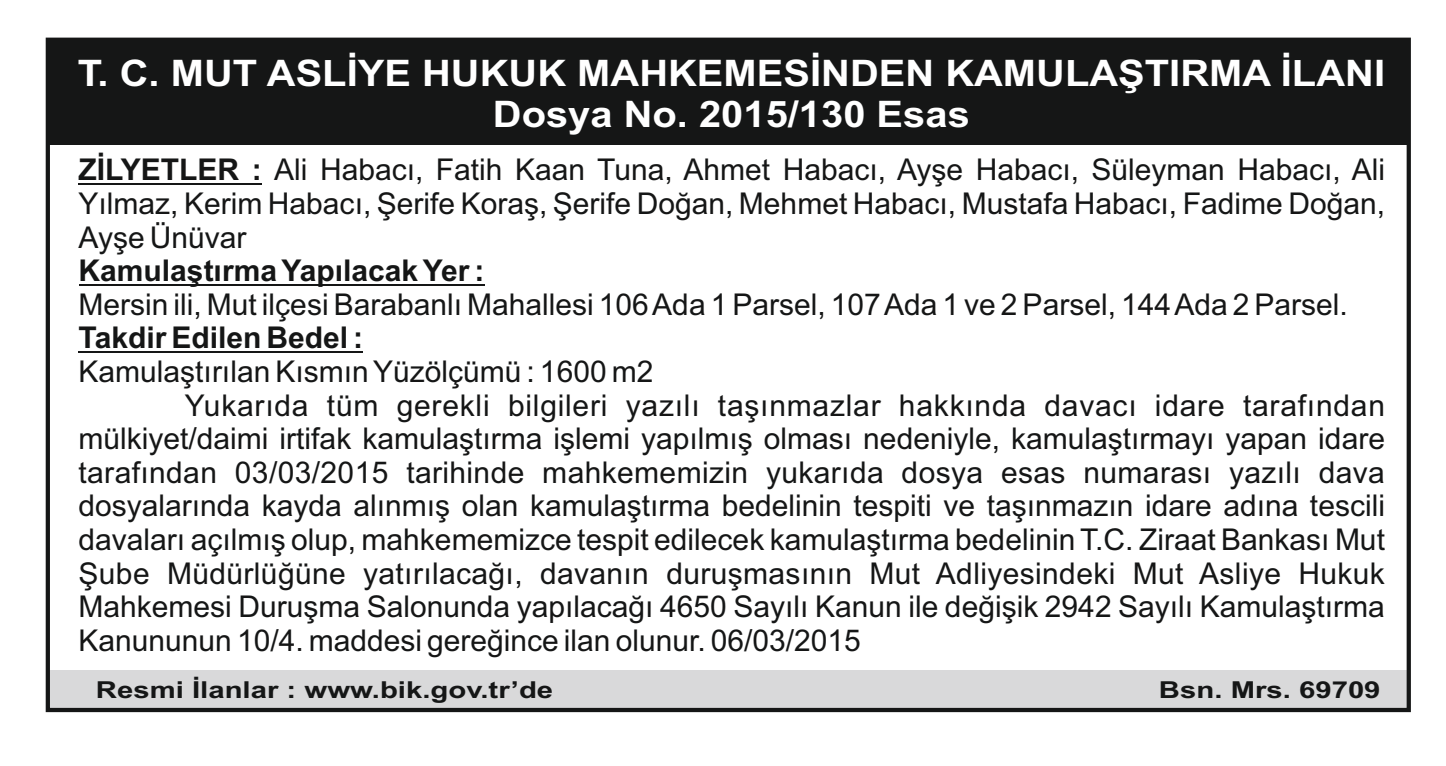
<style>
.page{position:relative;width:1446px;height:766px;background:#fff}
.page>*{position:absolute;margin:0;border:0;box-sizing:border-box;transform-origin:0 0}
.t1{font:700 36.6px/40.8px "Arial";color:#fff;text-align:center;scale:1.09 1}
.t2{font:30px/33.6px "Arial";color:#151616;text-align:justify}
.t3{font:30px "Arial";letter-spacing:.025em;color:#151616}
.t4{font:700 30px "Arial";color:#151616}
.t5{font:700 23.4px "Arial";color:#151616;scale:1.26 1}
.s1{font-weight:700}
</style>
<div class="page">
<div style="left:48px;top:670px;width:1360px;height:39px;background:#d9d9da"></div>
<div style="left:48px;top:38px;width:1360px;height:106px;background:#151616"></div>
<div style="left:46px;top:38px;width:1365px;height:674px;border:4px solid #151616"></div>
<hr style="left:79px;top:183px;width:183px;height:1px;background:#151616">
<hr style="left:79px;top:284px;width:405px;height:1px;background:#151616">
<hr style="left:79px;top:351px;width:284px;height:1px;background:#151616">
<p class="t1" style="left:78px;top:56px;width:1201px">T. C. MUT ASLİYE HUKUK MAHKEMESİNDEN KAMULAŞTIRMA İLANI<br>Dosya No. 2015/130 Esas</p>
<p class="t2" style="left:79px;top:156px;width:1308px"><span class="s1">ZİLYETLER :</span> Ali Habacı, Fatih Kaan Tuna, Ahmet Habacı, Ayşe Habacı, Süleyman Habacı, Ali Yılmaz, Kerim Habacı, Şerife Koraş, Şerife Doğan, Mehmet Habacı, Mustafa Habacı, Fadime Doğan, Ayşe Ünüvar</p>
<p class="t4" style="left:79px;top:259px;width:407px">Kamulaştırma Yapılacak Yer :</p>
<p class="t2" style="left:79px;top:290px;width:1271px">Mersin ili, Mut ilçesi Barabanlı Mahallesi 106 Ada 1 Parsel, 107 Ada 1 ve 2 Parsel, 144 Ada 2 Parsel.</p>
<p class="t4" style="left:79px;top:326px;width:286px">Takdir Edilen Bedel :</p>
<p class="t2" style="left:79px;top:357px;width:576px">Kamulaştırılan Kısmın Yüzölçümü : 1600 m2</p>
<p class="t3" style="left:185px;top:393px;width:1201px">Yukarıda tüm gerekli bilgileri yazılı taşınmazlar hakkında davacı idare tarafından</p>
<p class="t2" style="left:79px;top:424px;width:1308px">mülkiyet/daimi irtifak kamulaştırma işlemi yapılmış olması nedeniyle, kamulaştırmayı yapan idare</p>
<p class="t2" style="left:79px;top:458px;width:1308px">tarafından 03/03/2015 tarihinde mahkememizin yukarıda dosya esas numarası yazılı dava</p>
<p class="t2" style="left:79px;top:491px;width:1308px">dosyalarında kayda alınmış olan kamulaştırma bedelinin tespiti ve taşınmazın idare adına tescili</p>
<p class="t2" style="left:79px;top:525px;width:1308px">davaları açılmış olup, mahkememizce tespit edilecek kamulaştırma bedelinin T.C. Ziraat Bankası Mut</p>
<p class="t2" style="left:79px;top:559px;width:1308px">Şube Müdürlüğüne yatırılacağı, davanın duruşmasının Mut Adliyesindeki Mut Asliye Hukuk</p>
<p class="t2" style="left:78px;top:592px;width:1308px">Mahkemesi Duruşma Salonunda yapılacağı 4650 Sayılı Kanun ile değişik 2942 Sayılı Kamulaştırma</p>
<p class="t2" style="left:78px;top:626px;width:784px">Kanununun 10/4. maddesi gereğince ilan olunur. 06/03/2015</p>
<p class="t5" style="left:96px;top:680px;width:364px">Resmi İlanlar : www.bik.gov.tr’de</p>
<p class="t5" style="left:1159px;top:680px;width:177px">Bsn. Mrs. 69709</p>
</div>
